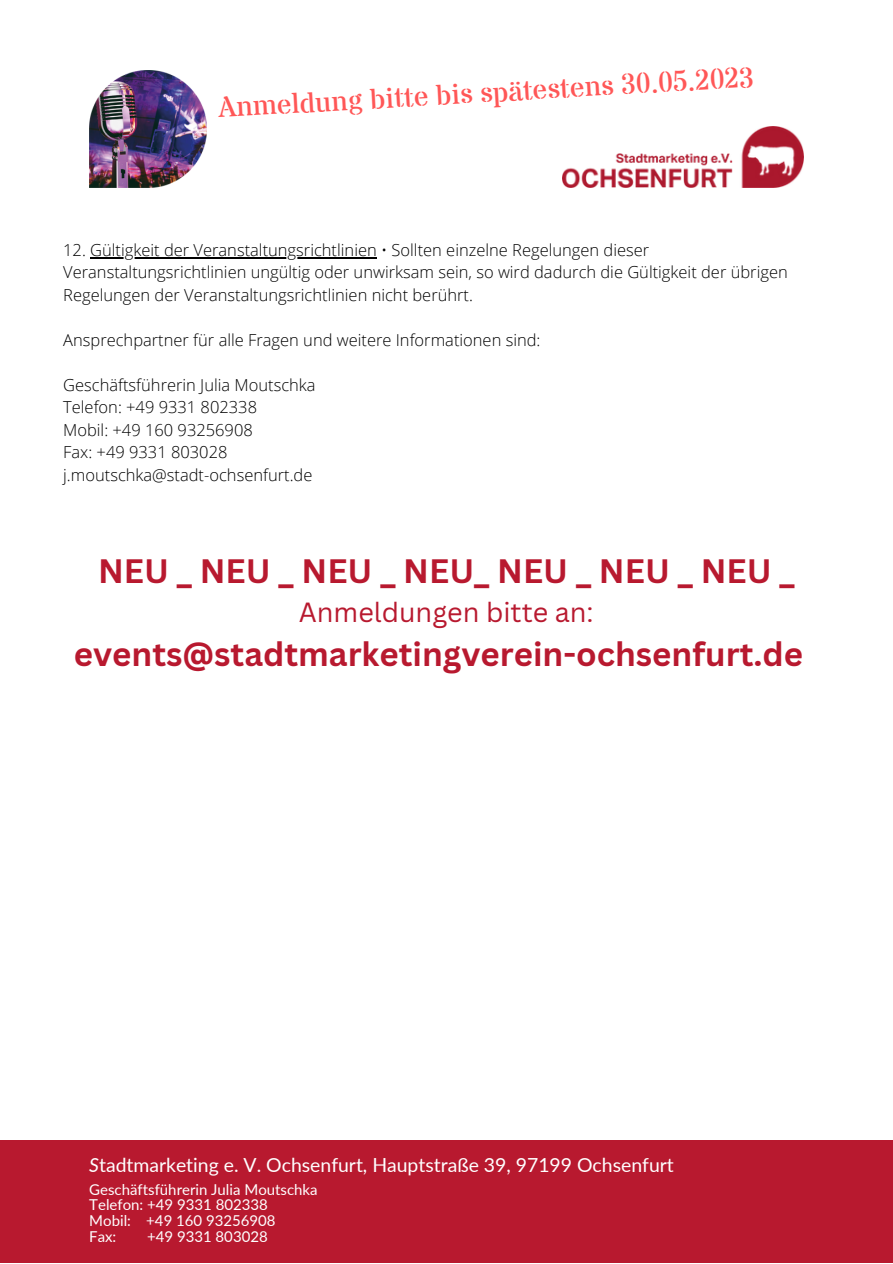
<style>
.page{position:relative;width:893px;height:1264px;background:#fff}
.page>*{position:absolute;margin:0;border:0;box-sizing:border-box;transform-origin:0 0}
.t1{font:700 33px "Canva Sans";color:#b8192f}
.t2{font:28.8px "Stardos Stencil";color:#ff5757}
.t3{font:27px "Canva Sans";color:#b8192f}
.t4{font:19.35px "Lato";color:#fff}
.t5{font:300 16.5px/22.5px "Open Sans";color:#000}
.t6{font:15px "Lato";color:#fff}
.s1{font-style:italic}
</style>
<div class="page">
<div style="left:0;top:1140px;width:892px;height:122px;background:#b8192f"></div>
<img style="left:562px;top:127px;width:241px;height:60px">
<img style="left:89px;top:71px;width:117px;height:117px">
<hr style="left:90px;top:257px;width:287px;height:1px;background:#000">
<p class="t2" style="left:218px;top:88px;width:537px;rotate:-3deg">Anmeldung bitte bis spätestens 30.05.2023</p>
<p class="t5" style="left:63px;top:238px;width:726px">12. Gültigkeit der Veranstaltungsrichtlinien • Sollten einzelne Regelungen dieser<br>Veranstaltungsrichtlinien ungültig oder unwirksam sein, so wird dadurch die Gültigkeit der übrigen<br>Regelungen der Veranstaltungsrichtlinien nicht berührt.</p>
<p class="t5" style="left:63px;top:328px;width:479px">Ansprechpartner für alle Fragen und weitere Informationen sind:</p>
<p class="t5" style="left:63px;top:373px;width:254px">Geschäftsführerin Julia Moutschka</p>
<p class="t5" style="left:63px;top:396px;width:195px">Telefon: +49 9331 802338</p>
<p class="t5" style="left:63px;top:418px;width:191px">Mobil: +49 160 93256908</p>
<p class="t5" style="left:63px;top:441px;width:166px">Fax: +49 9331 803028</p>
<p class="t5" style="left:63px;top:463px;width:251px">j.moutschka@stadt-ochsenfurt.de</p>
<p class="t1" style="left:98px;top:548px;width:698px">NEU _ NEU _ NEU _ NEU_ NEU _ NEU _ NEU _</p>
<p class="t3" style="left:299px;top:593px;width:296px">Anmeldungen bitte an:</p>
<p class="t1" style="left:74px;top:631px;width:730px">events@stadtmarketingverein-ochsenfurt.de</p>
<p class="t4" style="left:89px;top:1152px;width:586px"><span class="s1">S</span>tadtmarketing e. V. Ochsenfurt, Hauptstraße 39, 97199 Ochsenfurt</p>
<p class="t6" style="left:89px;top:1179px;width:230px">Geschäftsführerin Julia Moutschka</p>
<p class="t6" style="left:89px;top:1195px;width:180px">Telefon: +49 9331 802338</p>
<p class="t6" style="left:89px;top:1211px;width:188px">Mobil: +49 160 93256908</p>
<p class="t6" style="left:89px;top:1226px;width:29px">Fax:</p>
<p class="t6" style="left:147px;top:1226px;width:122px">+49 9331 803028</p>
</div>
